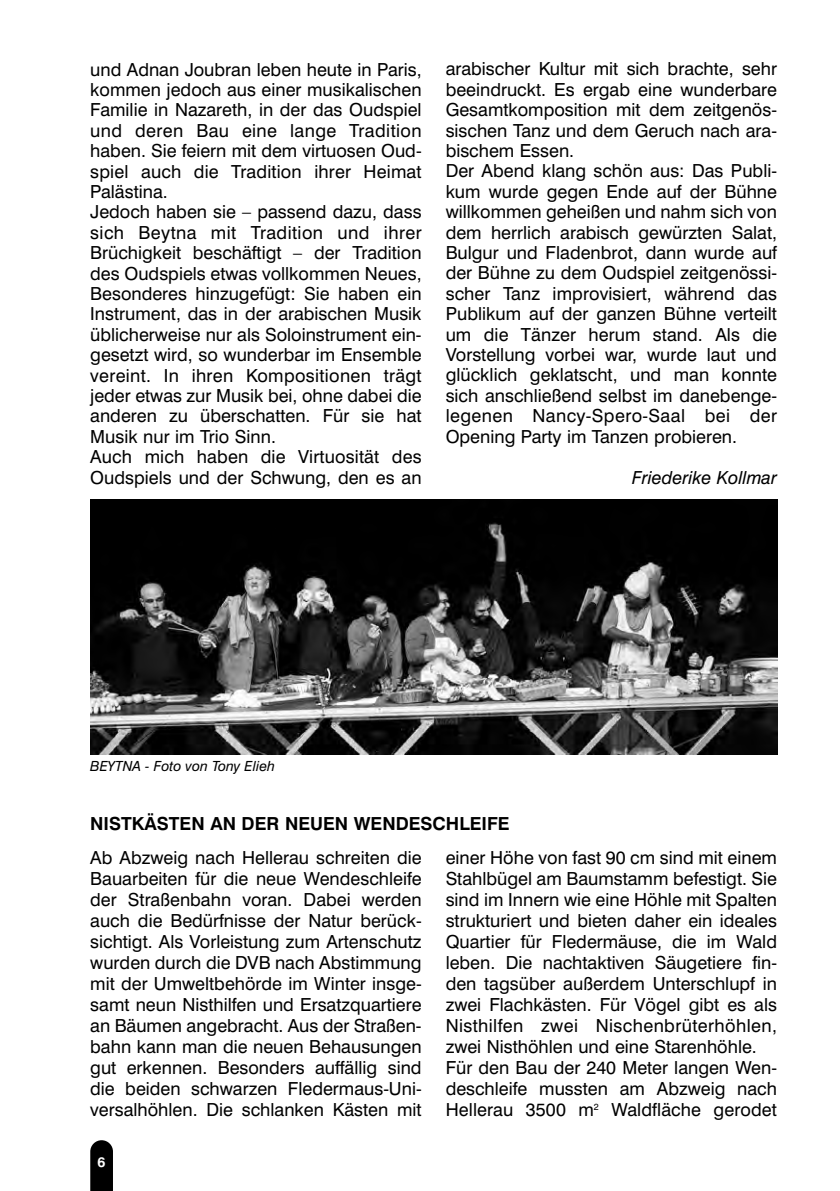
<style>
.page{position:relative;width:840px;height:1191px;background:#fff}
.page>*{position:absolute;margin:0;border:0;box-sizing:border-box;transform-origin:0 0}
.t1{font:18px/20.4px "Swiss 721 BT";color:#000}
.t2{font:700 18px "Swiss 721 BT";color:#000}
.t3{font:italic 18px "Swiss 721 BT";color:#000}
.t4{font:italic 14px "Swiss 721 BT";color:#000}
.t5{font:700 14px "Swiss 721 BT";color:#fff}
</style>
<div class="page">
<svg style="left:90px;top:1140px;width:23px;height:51px"></svg>
<img style="left:90px;top:500px;width:686px;height:255px">
<p class="t1" style="left:90px;top:61px;width:333px">und Adnan Joubran leben heute in Paris, kommen jedoch aus einer musikalischen Familie in Nazareth, in der das Oudspiel und deren Bau eine lange Tradition haben. Sie feiern mit dem virtuosen Oud&shy;spiel auch die Tradition ihrer Heimat Palästina.<br>Jedoch haben sie – passend dazu, dass sich Beytna mit Tradition und ihrer Brüchigkeit beschäftigt – der Tradition des Oudspiels etwas vollkommen Neues, Besonderes hinzugefügt: Sie haben ein Instrument, das in der arabischen Musik üblicherweise nur als Soloinstrument ein&shy;gesetzt wird, so wunderbar im Ensemble vereint. In ihren Kompositionen trägt jeder etwas zur Musik bei, ohne dabei die anderen zu überschatten. Für sie hat Musik nur im Trio Sinn.<br>Auch mich haben die Virtuosität des Oudspiels und der Schwung, den es an</p>
<p class="t1" style="left:445px;top:60px;width:333px">arabischer Kultur mit sich brachte, sehr beeindruckt. Es ergab eine wunderbare Gesamtkomposition mit dem zeitgenös&shy;sischen Tanz und dem Geruch nach ara&shy;bischem Essen.<br>Der Abend klang schön aus: Das Publi&shy;kum wurde gegen Ende auf der Bühne willkommen geheißen und nahm sich von dem herrlich arabisch gewürzten Salat, Bulgur und Fladenbrot, dann wurde auf der Bühne zu dem Oudspiel zeitgenössi&shy;scher Tanz improvisiert, während das Publikum auf der ganzen Bühne verteilt um die Tänzer herum stand. Als die Vorstellung vorbei war, wurde laut und glücklich geklatscht, und man konnte sich anschließend selbst im danebenge&shy;legenen Nancy-Spero-Saal bei der Opening Party im Tanzen probieren.</p>
<p class="t3" style="left:631px;top:470px;width:146px">Friederike Kollmar</p>
<p class="t4" style="left:90px;top:760px;width:186px">BEYTNA - Foto von Tony Elieh</p>
<p class="t2" style="left:90px;top:816px;width:420px">NISTKÄSTEN AN DER NEUEN WENDESCHLEIFE</p>
<p class="t1" style="left:90px;top:849px;width:333px;line-height:21px;text-align:justify">Ab Abzweig nach Hellerau schreiten die Bauarbeiten für die neue Wendeschleife der Straßenbahn voran. Dabei werden auch die Bedürfnisse der Natur berück&shy;sichtigt. Als Vorleistung zum Artenschutz wurden durch die DVB nach Abstimmung mit der Umweltbehörde im Winter insge&shy;samt neun Nisthilfen und Ersatzquartiere an Bäumen angebracht. Aus der Straßen&shy;bahn kann man die neuen Behausungen gut erkennen. Besonders auffällig sind die beiden schwarzen Fledermaus-Uni&shy;versalhöhlen. Die schlanken Kästen mit</p>
<p class="t1" style="left:445px;top:849px;width:333px;line-height:21px">einer Höhe von fast 90 cm sind mit einem Stahlbügel am Baumstamm befestigt. Sie sind im Innern wie eine Höhle mit Spalten strukturiert und bieten daher ein ideales Quartier für Fledermäuse, die im Wald leben. Die nachtaktiven Säugetiere fin&shy;den tagsüber außerdem Unterschlupf in zwei Flachkästen. Für Vögel gibt es als Nisthilfen zwei Nischenbrüterhöhlen, zwei Nisthöhlen und eine Starenhöhle.<br>Für den Bau der 240 Meter langen Wen&shy;deschleife mussten am Abzweig nach Hellerau 3500 m<sup>2</sup> Waldfläche gerodet</p>
<p class="t5" style="left:98px;top:1156px;width:9px">6</p>
</div>
